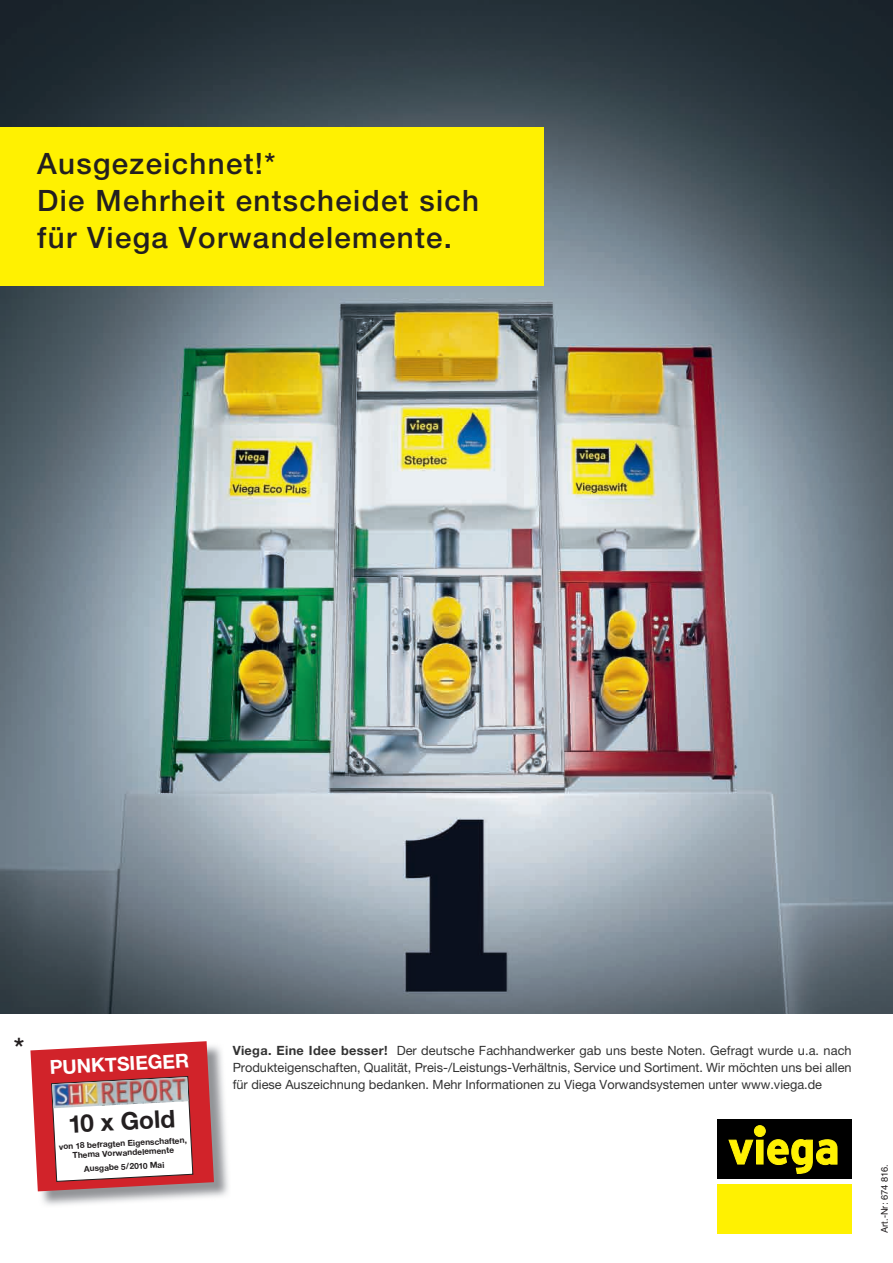
<style>
.page{position:relative;width:893px;height:1263px;background:#fff}
.page>*{position:absolute;margin:0;border:0;box-sizing:border-box;transform-origin:0 0}
.t1{font:29.55px/36.9px "Helvetica Neue LT Pro Md+TKLQSG";letter-spacing:.045em;color:#231f20}
.t2{font:28.35px "Helvetica Neue LT Pro Md+TKLQSG";color:#231f20}
.t3{font:24.45px "Helvetica Neue LT Pro Bd+ADUHOM";color:#231f20}
.t4{font:19.35px "Helvetica Neue LT Pro Bd+ADUHOM";color:#fff}
.t5{font:12.75px/17px "Helvetica Neue LT Pro Roman+SMYSZW";color:#333;text-align:justify}
.t6{font:9.3px "Helvetica";color:#231f20}
.t7{font:8.4px/9.3px "Helvetica Neue LT Pro Bd+ADUHOM";color:#231f20;text-align:center}
.s1{font-family:"Helvetica Neue LT Pro Bd+ADUHOM"}
</style>
<div class="page">
<div style="left:717px;top:1184px;width:135px;height:49px;background:#fff101"></div>
<div style="left:717px;top:1119px;width:135px;height:60px;background:#000"></div>
<svg style="left:729px;top:1140px;width:24px;height:24px"></svg>
<div style="left:756px;top:1140px;width:7px;height:24px;background:#fff101"></div>
<div style="left:756px;top:1140px;width:7px;height:24px;border:1px solid #fff10e"></div>
<div style="left:754px;top:1126px;width:11px;height:11px;background:#fff101;border-radius:50%"></div>
<div style="left:754px;top:1126px;width:11px;height:11px;border:1px solid #fff10e;border-radius:50%"></div>
<svg style="left:767px;top:1139px;width:70px;height:35px"></svg>
<img style="left:0;top:0;width:893px;height:1014px">
<div style="left:0;top:127px;width:543px;height:159px;background:#fff101"></div>
<img style="left:37px;top:1046px;width:192px;height:159px">
<svg style="left:30px;top:1041px;width:184px;height:150px"></svg>
<img style="left:52px;top:1077px;width:136px;height:31px">
<h1 class="t1" style="left:37px;top:148px;width:443px">Ausgezeichnet!*<br>Die Mehrheit entscheidet sich für Viega Vorwandelemente.</h1>
<h2 class="t2" style="left:14px;top:1036px;width:12px">*</h2>
<h3 class="t4" style="left:49px;top:1059px;width:141px;rotate:-3deg">PUNKTSIEGER</h3>
<h3 class="t3" style="left:68px;top:1113px;width:109px;rotate:-3deg">10 x Gold</h3>
<p class="t7" style="left:59px;top:1143px;width:129px;rotate:-3deg">von 18 befragten Eigenschaften,<br>Thema Vorwandelemente</p>
<p class="t7" style="left:84px;top:1165px;width:82px;rotate:-3deg">Ausgabe 5/2010 Mai</p>
<p class="t5" style="left:233px;top:1043px;width:620px"><span class="s1">Viega. Eine Idee besser!</span> Der deutsche Fachhandwerker gab uns beste Noten. Gefragt wurde u.a. nach Produkteigenschaften, Qualität, Preis-/Leistungs-Verhältnis, Service und Sortiment. Wir möchten uns bei allen für diese Auszeichnung bedanken. Mehr Informationen zu Viega Vorwandsystemen unter www.viega.de</p>
<p class="t6" style="left:881px;top:1233px;width:71px;rotate:-90deg">Art.-Nr: 674 816.</p>
</div>
